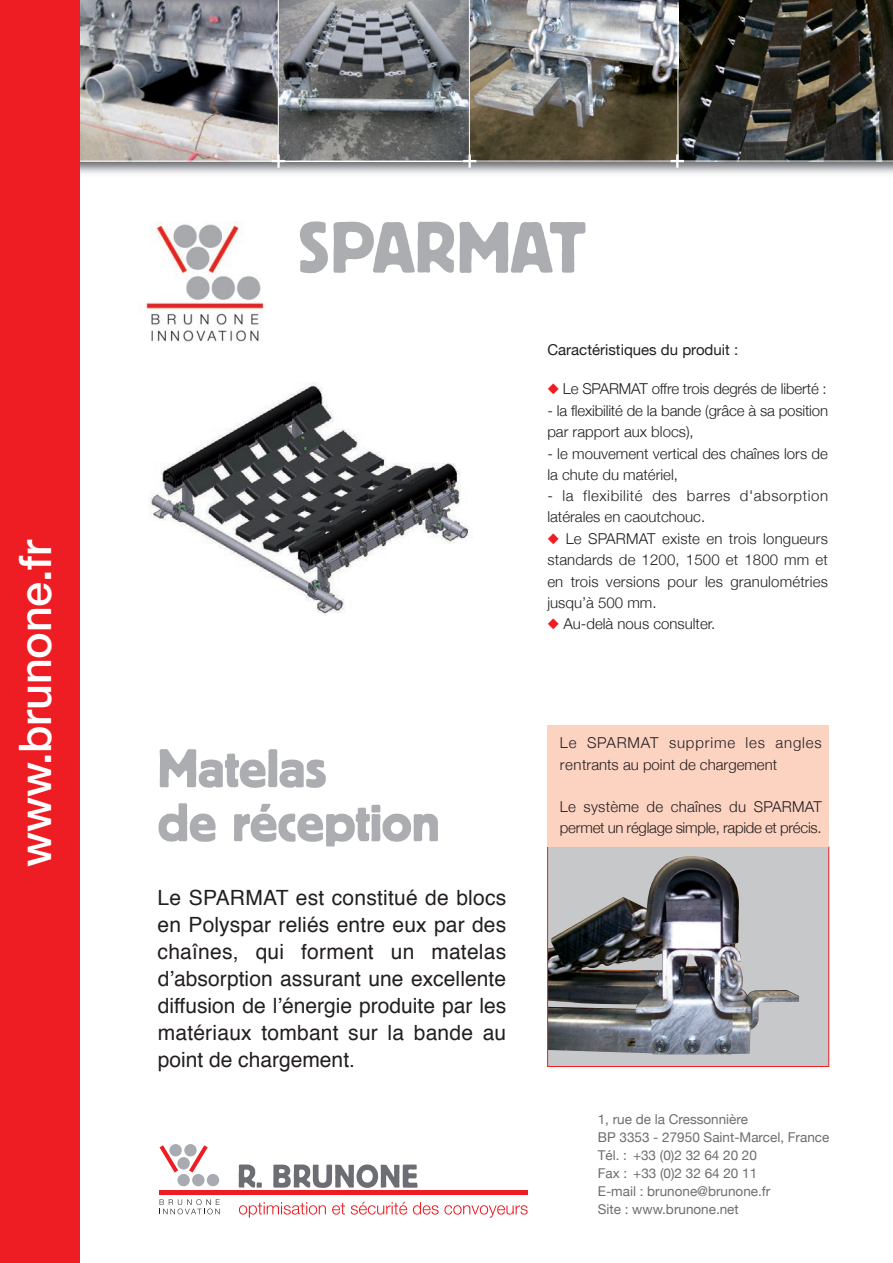
<style>
.page{position:relative;width:893px;height:1263px;background:#fff}
.page>*{position:absolute;margin:0;border:0;box-sizing:border-box;transform-origin:0 0}
.t1{font:72px "Block BE";color:#acadb1}
.t2{font:54px/54px "Block BE";letter-spacing:-.005em;color:#acadb1}
.t3{font:500 45px "Helvetica Neue";letter-spacing:-.005em;color:#fff}
.t4{font:21px/27px "Helvetica";letter-spacing:.01em;color:#231f20;text-align:justify}
.t5{font:300 15px/21.3px "Helvetica Neue";color:#231f20}
.t6{font:300 15px/21.3px "Helvetica Neue";letter-spacing:.04em;color:#231f20}
.t7{font:15px "Helvetica Neue";color:#231f20}
.t8{font:13.5px/18px "Helvetica Neue";color:#6c6d70}
</style>
<div class="page">
<img style="left:80px;top:0;width:198px;height:161px">
<svg style="left:678px;top:0;width:215px;height:161px;background:#313029"></svg>
<img style="left:470px;top:0;width:208px;height:161px">
<svg style="left:671px;top:154px;width:13px;height:14px"></svg>
<hr style="left:678px;top:2px;width:1px;height:157px;background:#fff">
<svg style="left:279px;top:0;width:190px;height:161px;background:#76797c"></svg>
<hr style="left:3px;top:161px;width:890px;height:1px;background:#fff">
<svg style="left:463px;top:154px;width:13px;height:14px"></svg>
<svg style="left:272px;top:154px;width:13px;height:14px"></svg>
<div style="left:0;top:0;width:80px;height:1263px;background:#ee1d23"></div>
<img style="left:149px;top:383px;width:324px;height:232px">
<hr style="left:469px;top:0;width:1px;height:155px;background:#fff">
<hr style="left:278px;top:0;width:1px;height:159px;background:#fff">
<div style="left:548px;top:847px;width:280px;height:219px;background:#c7c8ca"></div>
<img style="left:549px;top:856px;width:250px;height:198px">
<div style="left:547px;top:846px;width:282px;height:221px;border:1px solid #ee1d23"></div>
<div style="left:547px;top:725px;width:282px;height:121px;background:#fcd2c0"></div>
<div style="left:177px;top:1174px;width:13px;height:12px;background:#a8acb2;border-radius:50%"></div>
<div style="left:192px;top:1174px;width:13px;height:12px;background:#a8acb2;border-radius:50%"></div>
<div style="left:207px;top:1174px;width:12px;height:12px;background:#a8acb2;border-radius:50%"></div>
<svg style="left:160px;top:1144px;width:52px;height:33px"></svg>
<hr style="left:160px;top:1191px;width:368px;height:4px;background:#ee1d23">
<svg style="left:239px;top:1164px;width:23px;height:23px"></svg>
<svg style="left:273px;top:1164px;width:144px;height:24px"></svg>
<svg style="left:239px;top:1202px;width:87px;height:16px"></svg>
<svg style="left:332px;top:1203px;width:13px;height:11px"></svg>
<svg style="left:351px;top:1202px;width:56px;height:12px"></svg>
<svg style="left:413px;top:1202px;width:115px;height:16px"></svg>
<svg style="left:160px;top:1199px;width:60px;height:15px"></svg>
<img style="left:145px;top:222px;width:120px;height:120px">
<h3 class="t3" style="left:8px;top:867px;width:329px;rotate:-90deg">www.brunone.fr</h3>
<h1 class="t1" style="left:298px;top:206px;width:289px">SPARMAT</h1>
<p class="t7" style="left:547px;top:341px;width:192px">Caractéristiques du produit :</p>
<p class="t5" style="left:563px;top:378px;width:265px">Le SPARMAT offre trois degrés de liberté :</p>
<p class="t5" style="left:547px;top:400px;width:282px">- la flexibilité de la bande (grâce à sa position par rapport aux blocs),</p>
<p class="t5" style="left:547px;top:442px;width:282px">- le mouvement vertical des chaînes lors de la chute du matériel,</p>
<p class="t6" style="left:547px;top:485px;width:282px">- la flexibilité des barres d'absorption latérales en caoutchouc.</p>
<p class="t5" style="left:566px;top:527px;width:264px">Le SPARMAT existe en trois longueurs</p>
<p class="t5" style="left:547px;top:549px;width:282px">standards de 1200, 1500 et 1800 mm et</p>
<p class="t5" style="left:547px;top:570px;width:282px">en trois versions pour les granulométries</p>
<p class="t5" style="left:547px;top:591px;width:111px">jusqu’à 500 mm.</p>
<p class="t5" style="left:563px;top:613px;width:153px">Au-delà nous consulter.</p>
<h2 class="t2" style="left:158px;top:741px;width:284px">Matelas<br>de réception</h2>
<h3 class="t4" style="left:158px;top:884px;width:350px">Le SPARMAT est constitué de blocs en Polyspar reliés entre eux par des chaînes, qui forment un matelas dʼabsorption assurant une excellente diffusion de lʼénergie produite par les matériaux tombant sur la bande au point de chargement.</h3>
<p class="t5" style="left:560px;top:732px;width:263px">Le SPARMAT supprime les angles rentrants au point de chargement</p>
<p class="t5" style="left:560px;top:796px;width:263px">Le système de chaînes du SPARMAT permet un réglage simple, rapide et précis.</p>
<p class="t8" style="left:598px;top:1110px;width:233px">1, rue de la Cressonnière<br>BP 3353 - 27950 Saint-Marcel, France<br>Tél. : +33 (0)2 32 64 20 20<br>Fax : +33 (0)2 32 64 20 11<br>E-mail : brunone@brunone.fr<br>Site : www.brunone.net</p>
</div>
